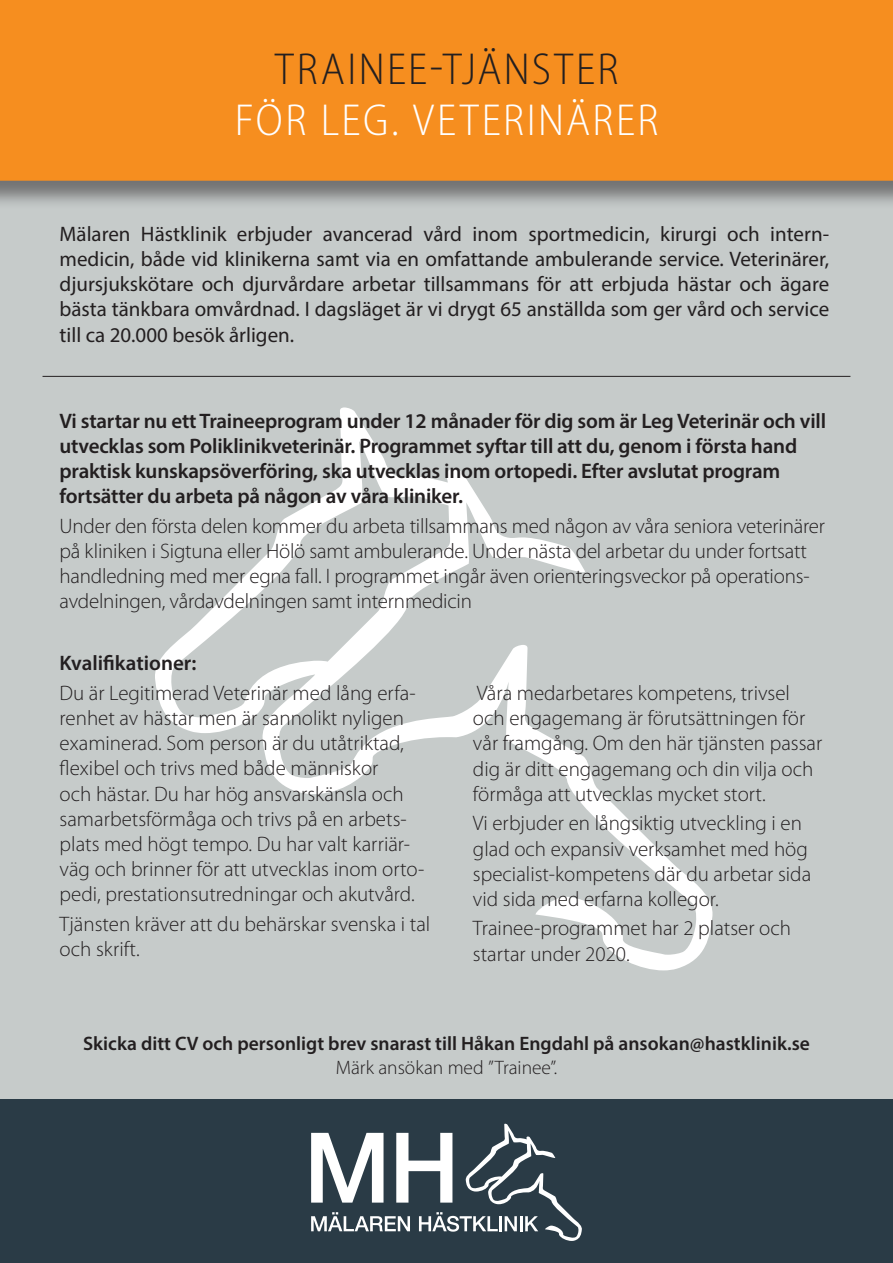
<style>
.page{position:relative;width:893px;height:1263px;background:#c6cbca}
.page>*{position:absolute;margin:0;border:0;box-sizing:border-box;transform-origin:0 0}
.t1{font:300 semi-condensed 45px "Myriad Pro";letter-spacing:.055em;color:#fff}
.t2{font:300 semi-condensed 45px "Myriad Pro";letter-spacing:.05em;color:#231f20}
.t3{font:300 21px/25.2px "Myriad Pro";color:#231f20}
.t4{font:21px/25.2px "Myriad Pro";color:#231f20;text-align:justify}
.t5{font:600 21px/25.2px "Myriad Pro";letter-spacing:-.01em;color:#231f20}
.t6{font:600 19.5px "Myriad Pro";color:#231f20}
.t7{font:300 19.5px "Myriad Pro";color:#231f20}
</style>
<div class="page">
<svg style="left:155px;top:407px;width:558px;height:563px"></svg>
<div style="left:0;top:0;width:893px;height:210px;background:#231f20;opacity:.51"></div>
<div style="left:0;top:0;width:893px;height:181px;background:#f68e1f"></div>
<div style="left:0;top:1099px;width:893px;height:164px;background:#2a3b46"></div>
<svg style="left:311px;top:1124px;width:271px;height:117px"></svg>
<hr style="left:43px;top:376px;width:807px;height:1px;background:#231f20">
<h1 class="t2" style="left:275px;top:45px;width:345px">TRAINEE-TJÄNSTER</h1>
<h1 class="t1" style="left:235px;top:96px;width:425px">FÖR LEG. VETERINÄRER</h1>
<p class="t4" style="left:60px;top:221px;width:771px">Mälaren Hästklinik erbjuder avancerad vård inom sportmedicin, kirurgi och intern&shy;medicin, både vid klinikerna samt via en omfattande ambulerande service. Veterinärer, djursjukskötare och djurvårdare arbetar tillsammans för att erbjuda hästar och ägare bästa tänkbara omvårdnad. I dagsläget är vi drygt 65 anställda som ger vård och service till ca 20.000 besök årligen.</p>
<p class="t5" style="left:60px;top:407px;width:768px">Vi startar nu ett Traineeprogram under 12 månader för dig som är Leg Veterinär och vill utvecklas som Poliklinikveterinär. Programmet syftar till att du, genom i första hand praktisk kunskapsöverföring, ska utvecklas inom ortopedi. Efter avslutat program fortsätter du arbeta på någon av våra kliniker.</p>
<p class="t3" style="left:60px;top:513px;width:767px">Under den första delen kommer du arbeta tillsammans med någon av våra seniora veterinärer på kliniken i Sigtuna eller Hölö samt ambulerande. Under nästa del arbetar du under fortsatt handledning med mer egna fall. I programmet ingår även orienteringsveckor på operations&shy;avdelningen, vårdavdelningen samt internmedicin</p>
<p class="t5" style="left:60px;top:650px;width:138px">Kvalifikationer:</p>
<p class="t3" style="left:60px;top:680px;width:366px">Du är Legitimerad Veterinär med lång erfa&shy;renhet av hästar men är sannolikt nyligen examinerad. Som person är du utåtriktad, flexibel och trivs med både människor<br>och hästar. Du har hög ansvarskänsla och samarbetsförmåga och trivs på en arbets&shy;plats med högt tempo. Du har valt karriär&shy;väg och brinner för att utvecklas inom orto&shy;pedi, prestationsutredningar och akutvård.</p>
<p class="t3" style="left:60px;top:911px;width:372px">Tjänsten kräver att du behärskar svenska i tal och skrift.</p>
<p class="t3" style="left:473px;top:680px;width:351px">Våra medarbetares kompetens, trivsel och engagemang är förutsättningen för vår framgång. Om den här tjänsten passar dig är ditt engagemang och din vilja och förmåga att utvecklas mycket stort.</p>
<p class="t3" style="left:473px;top:810px;width:340px">Vi erbjuder en långsiktig utveckling i en glad och expansiv verksamhet med hög specialist-kompetens där du arbetar sida vid sida med erfarna kollegor.</p>
<p class="t3" style="left:473px;top:915px;width:319px">Trainee-programmet har 2 platser och startar under 2020.</p>
<p class="t6" style="left:83px;top:1031px;width:728px">Skicka ditt CV och personligt brev snarast till Håkan Engdahl på ansokan@hastklinik.se</p>
<p class="t7" style="left:336px;top:1055px;width:223px">Märk ansökan med ”Trainee”.</p>
</div>
